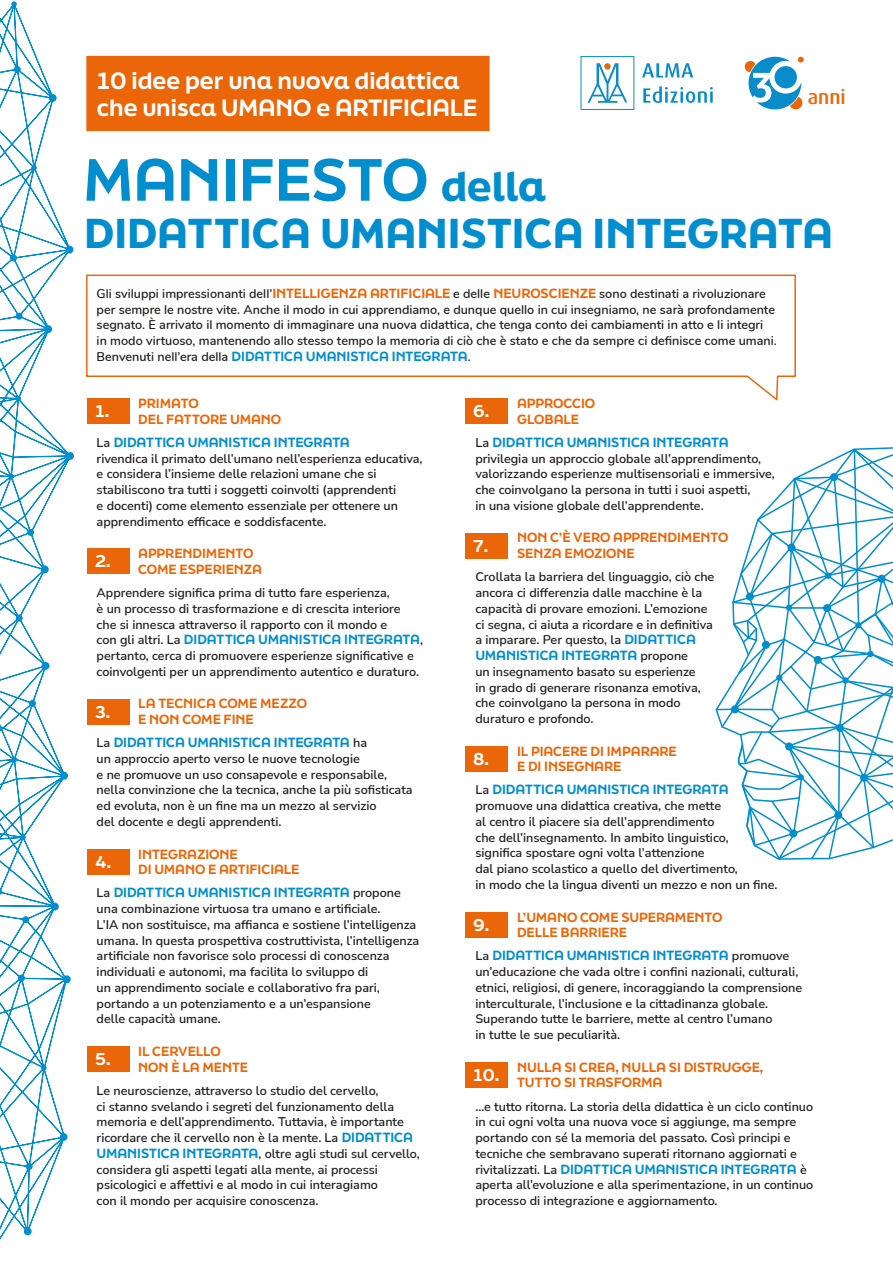
<style>
.page{position:relative;width:893px;height:1263px;background:#fff}
.page>*{position:absolute;margin:0;border:0;box-sizing:border-box;transform-origin:0 0}
.t1{font:800 56.25px "Final Six";color:#008ece}
.t2{font:900 39.45px "Final Six";letter-spacing:.005em;color:#008ece}
.t3{font:900 39.3px "Final Six";letter-spacing:.005em;color:#008ece}
.t4{font:800 22.35px/27.9px "Final Six";color:#fff}
.t5{font:500 20.1px "Dax OT";color:#eb6608}
.t6{font:800 16.2px "Final Six";color:#fff}
.t7{font:600 12.6px/15.8px "Nunito Sans";color:#1d1d1b}
.t8{font:600 12.6px/15.8px "Nunito";color:#1d1d1b}
.t9{font:800 12.6px "Final Six";color:#008ece}
.t10{font:800 12.6px/15.8px "Final Six";color:#eb6608}
.s1{font-family:"Final Six";font-weight:800;color:#eb6608}
.s2{font-family:"Nunito";font-weight:600;color:#1d1d1b}
.s3{font-family:"Nunito Sans";font-weight:600;color:#1d1d1b}
.s4{font-family:"Final Six";font-weight:800;color:#008ece}
</style>
<div class="page">
<svg style="left:745px;top:57px;width:59px;height:52px"></svg>
<div style="left:581px;top:56px;width:53px;height:54px;background:#fff;border:1px solid #098cca"></div>
<svg style="left:588px;top:63px;width:39px;height:40px"></svg>
<svg style="left:642px;top:63px;width:51px;height:15px"></svg>
<svg style="left:643px;top:86px;width:70px;height:17px"></svg>
<div style="left:86px;top:56px;width:404px;height:75px;background:#eb6608"></div>
<svg style="left:86px;top:274px;width:710px;height:127px"></svg>
<svg style="left:0;top:1px;width:74px;height:1239px"></svg>
<div style="left:66px;top:246px;width:7px;height:7px;background:#008ece;border-radius:50%"></div>
<div style="left:49px;top:94px;width:8px;height:8px;background:#008ece;border-radius:50%"></div>
<div style="left:44px;top:325px;width:8px;height:8px;background:#008ece;border-radius:50%"></div>
<div style="left:66px;top:452px;width:8px;height:8px;background:#008ece;border-radius:50%"></div>
<div style="left:41px;top:565px;width:8px;height:8px;background:#008ece;border-radius:50%"></div>
<div style="left:42px;top:662px;width:7px;height:8px;background:#008ece;border-radius:50%"></div>
<div style="left:60px;top:772px;width:8px;height:8px;background:#008ece;border-radius:50%"></div>
<div style="left:51px;top:903px;width:8px;height:7px;background:#008ece;border-radius:50%"></div>
<div style="left:63px;top:975px;width:8px;height:8px;background:#008ece;border-radius:50%"></div>
<div style="left:60px;top:1133px;width:7px;height:8px;background:#008ece;border-radius:50%"></div>
<div style="left:24px;top:1227px;width:8px;height:8px;background:#008ece;border-radius:50%"></div>
<svg style="left:715px;top:447px;width:178px;height:413px"></svg>
<div style="left:87px;top:398px;width:43px;height:26px;background:#eb6608"></div>
<div style="left:87px;top:699px;width:43px;height:25px;background:#eb6608"></div>
<div style="left:87px;top:849px;width:43px;height:26px;background:#eb6608"></div>
<div style="left:87px;top:1046px;width:43px;height:26px;background:#eb6608"></div>
<div style="left:87px;top:548px;width:43px;height:26px;background:#eb6608"></div>
<div style="left:465px;top:398px;width:43px;height:26px;background:#eb6608"></div>
<div style="left:465px;top:746px;width:43px;height:26px;background:#eb6608"></div>
<div style="left:465px;top:912px;width:43px;height:26px;background:#eb6608"></div>
<div style="left:465px;top:1062px;width:43px;height:26px;background:#eb6608"></div>
<div style="left:465px;top:533px;width:43px;height:26px;background:#eb6608"></div>
<h3 class="t4" style="left:97px;top:66px;width:382px">10 idee per una nuova didattica che unisca UMANO e ARTIFICIALE</h3>
<h3 class="t5" style="left:808px;top:78px;width:40px">anni</h3>
<h1 class="t1" style="left:83px;top:139px;width:347px">MANIFESTO</h1>
<h2 class="t2" style="left:84px;top:205px;width:750px">DIDATTICA UMANISTICA INTEGRATA</h2>
<h3 class="t3" style="left:441px;top:158px;width:106px">della</h3>
<p class="t8" style="left:97px;top:285px;width:682px">Gli sviluppi impressionanti dell’<span class="s1">INTELLIGENZA ARTIFICIALE</span> e delle <span class="s1">NEUROSCIENZE</span> sono destinati a rivoluzionare per sempre le nostre vite. Anche il modo in cui apprendiamo, e dunque quello in cui insegniamo, ne sarà profondamente segnato. È arrivato il momento di immaginare una nuova didattica, che tenga conto dei cambiamenti in atto e li integri<br>in modo virtuoso, mantenendo allo stesso tempo la memoria di ciò che è stato e che da sempre ci definisce come umani.</p>
<p class="t9" style="left:97px;top:347px;width:376px"><span class="s2">Benvenuti nell’era della</span> DIDATTICA UMANISTICA INTEGRATA<span class="s2">.</span></p>
<p class="t10" style="left:138px;top:395px;width:144px">PRIMATO<br>DEL FATTORE UMANO</p>
<p class="t9" style="left:97px;top:433px;width:255px"><span class="s3">La</span> DIDATTICA UMANISTICA INTEGRATA</p>
<p class="t7" style="left:97px;top:450px;width:327px">rivendica il primato dell’umano nell’esperienza educativa, e considera l’insieme delle relazioni umane che si stabiliscono tra tutti i soggetti coinvolti (apprendenti<br>e docenti) come elemento essenziale per ottenere un apprendimento efficace e soddisfacente.</p>
<p class="t10" style="left:138px;top:545px;width:125px">APPRENDIMENTO<br>COME ESPERIENZA</p>
<p class="t7" style="left:97px;top:584px;width:305px">Apprendere significa prima di tutto fare esperienza,<br>è un processo di trasformazione e di crescita interiore che si innesca attraverso il rapporto con il mondo e</p>
<p class="t9" style="left:97px;top:630px;width:328px"><span class="s3">con gli altri. La</span> DIDATTICA UMANISTICA INTEGRATA<span class="s3">,</span></p>
<p class="t7" style="left:97px;top:647px;width:324px">pertanto, cerca di promuovere esperienze significative e coinvolgenti per un apprendimento autentico e duraturo.</p>
<p class="t10" style="left:138px;top:695px;width:170px">LA TECNICA COME MEZZO<br>E NON COME FINE</p>
<p class="t9" style="left:97px;top:733px;width:272px"><span class="s3">La</span> DIDATTICA UMANISTICA INTEGRATA <span class="s3">ha</span></p>
<p class="t7" style="left:97px;top:750px;width:318px">un approccio aperto verso le nuove tecnologie<br>e ne promuove un uso consapevole e responsabile, nella convinzione che la tecnica, anche la più sofisticata ed evoluta, non è un fine ma un mezzo al servizio<br>del docente e degli apprendenti.</p>
<p class="t10" style="left:138px;top:846px;width:163px">INTEGRAZIONE<br>DI UMANO E ARTIFICIALE</p>
<p class="t9" style="left:97px;top:883px;width:306px"><span class="s3">La</span> DIDATTICA UMANISTICA INTEGRATA <span class="s3">propone</span></p>
<p class="t7" style="left:97px;top:900px;width:324px">una combinazione virtuosa tra umano e artificiale.<br>L’IA non sostituisce, ma affianca e sostiene l’intelligenza umana. In questa prospettiva costruttivista, l’intelligenza artificiale non favorisce solo processi di conoscenza individuali e autonomi, ma facilita lo sviluppo di<br>un apprendimento sociale e collaborativo fra pari, portando a un potenziamento e a un’espansione<br>delle capacità umane.</p>
<p class="t10" style="left:138px;top:1043px;width:111px">IL CERVELLO<br>NON È LA MENTE</p>
<p class="t7" style="left:97px;top:1082px;width:325px">Le neuroscienze, attraverso lo studio del cervello,<br>ci stanno svelando i segreti del funzionamento della memoria e dell’apprendimento. Tuttavia, è importante ricordare che il cervello non è la mente. La <span class="s4">DIDATTICA UMANISTICA INTEGRATA</span>, oltre agli studi sul cervello, considera gli aspetti legati alla mente, ai processi psicologici e affettivi e al modo in cui interagiamo<br>con il mondo per acquisire conoscenza.</p>
<p class="t6" style="left:95px;top:399px;width:16px">1.</p>
<p class="t6" style="left:95px;top:549px;width:17px">2.</p>
<p class="t6" style="left:95px;top:700px;width:17px">3.</p>
<p class="t6" style="left:95px;top:850px;width:18px">4.</p>
<p class="t6" style="left:95px;top:1047px;width:17px">5.</p>
<p class="t10" style="left:517px;top:395px;width:80px">APPROCCIO<br>GLOBALE</p>
<p class="t9" style="left:475px;top:433px;width:255px"><span class="s3">La</span> DIDATTICA UMANISTICA INTEGRATA</p>
<p class="t7" style="left:475px;top:450px;width:301px">privilegia un approccio globale all’apprendimento, valorizzando esperienze multisensoriali e immersive, che coinvolgano la persona in tutti i suoi aspetti,<br>in una visione globale dell’apprendente.</p>
<p class="t10" style="left:517px;top:529px;width:213px">NON C’È VERO APPRENDIMENTO<br>SENZA EMOZIONE</p>
<p class="t7" style="left:475px;top:568px;width:240px">Crollata la barriera del linguaggio, ciò che ancora ci differenzia dalle macchine è la capacità di provare emozioni. L’emozione ci segna, ci aiuta a ricordare e in definitiva a imparare. Per questo, la <span class="s4">DIDATTICA</span></p>
<p class="t9" style="left:475px;top:646px;width:214px">UMANISTICA INTEGRATA <span class="s3">propone</span></p>
<p class="t7" style="left:475px;top:663px;width:227px">un insegnamento basato su esperienze in grado di generare risonanza emotiva, che coinvolgano la persona in modo duraturo e profondo.</p>
<p class="t10" style="left:517px;top:743px;width:161px">IL PIACERE DI IMPARARE<br>E DI INSEGNARE</p>
<p class="t9" style="left:475px;top:780px;width:255px"><span class="s3">La</span> DIDATTICA UMANISTICA INTEGRATA</p>
<p class="t7" style="left:475px;top:797px;width:304px">promuove una didattica creativa, che mette<br>al centro il piacere sia dell’apprendimento<br>che dell’insegnamento. In ambito linguistico, significa spostare ogni volta l’attenzione<br>dal piano scolastico a quello del divertimento,<br>in modo che la lingua diventi un mezzo e non un fine.</p>
<p class="t10" style="left:517px;top:909px;width:207px">L’UMANO COME SUPERAMENTO<br>DELLE BARRIERE</p>
<p class="t9" style="left:475px;top:946px;width:315px"><span class="s3">La</span> DIDATTICA UMANISTICA INTEGRATA <span class="s3">promuove</span></p>
<p class="t7" style="left:475px;top:963px;width:328px">un’educazione che vada oltre i confini nazionali, culturali, etnici, religiosi, di genere, incoraggiando la comprensione interculturale, l’inclusione e la cittadinanza globale.<br>Superando tutte le barriere, mette al centro l’umano<br>in tutte le sue peculiarità.</p>
<p class="t10" style="left:517px;top:1059px;width:248px">NULLA SI CREA, NULLA SI DISTRUGGE,<br>TUTTO SI TRASFORMA</p>
<p class="t7" style="left:475px;top:1098px;width:339px">…e tutto ritorna. La storia della didattica è un ciclo continuo in cui ogni volta una nuova voce si aggiunge, ma sempre portando con sé la memoria del passato. Così principi e tecniche che sembravano superati ritornano aggiornati e</p>
<p class="t9" style="left:475px;top:1159px;width:333px"><span class="s3">rivitalizzati. La</span> DIDATTICA UMANISTICA INTEGRATA <span class="s3">è</span></p>
<p class="t7" style="left:475px;top:1176px;width:339px">aperta all’evoluzione e alla sperimentazione, in un continuo processo di integrazione e aggiornamento.</p>
<p class="t6" style="left:473px;top:399px;width:18px">6.</p>
<p class="t6" style="left:473px;top:534px;width:16px">7.</p>
<p class="t6" style="left:473px;top:747px;width:17px">8.</p>
<p class="t6" style="left:473px;top:913px;width:18px">9.</p>
<p class="t6" style="left:473px;top:1063px;width:28px">10.</p>
</div>
